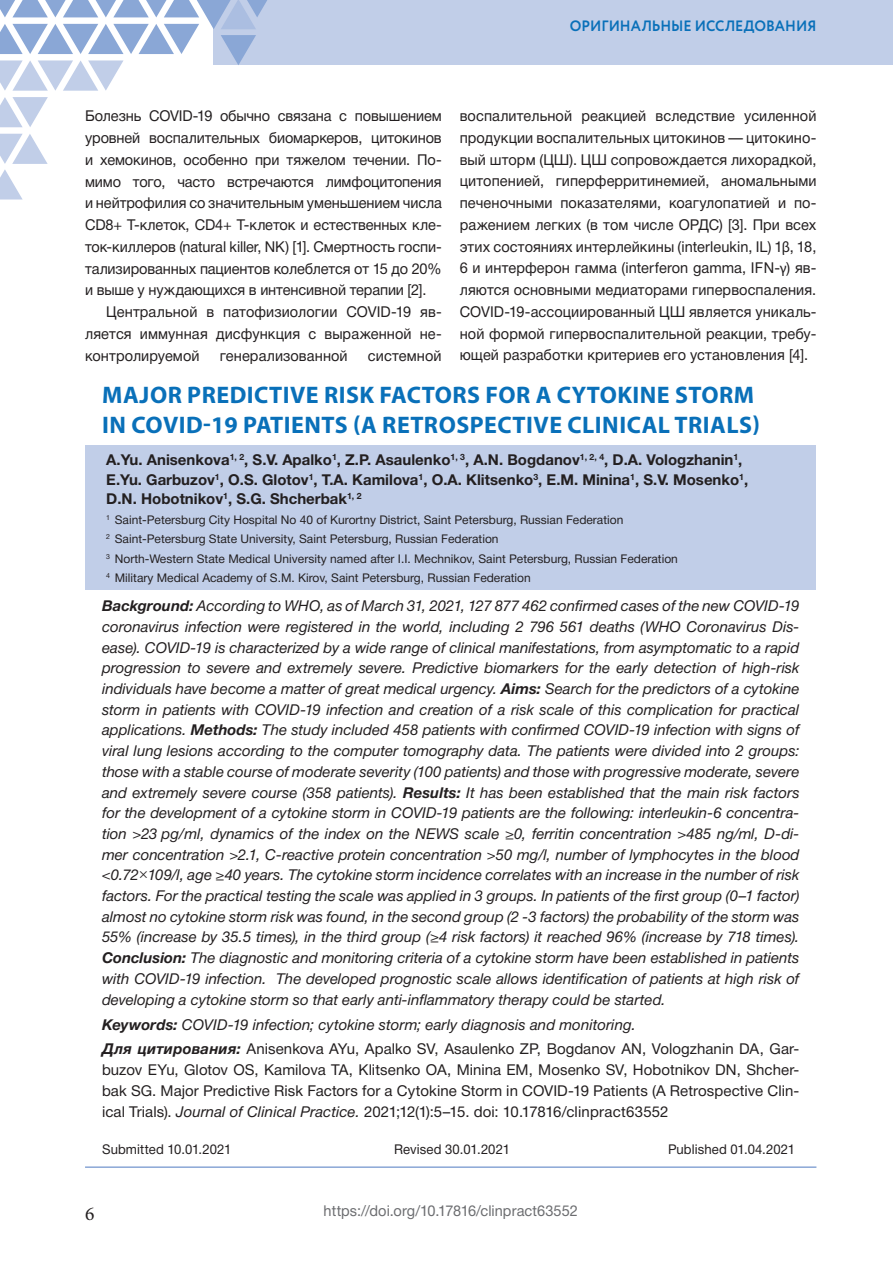
<style>
.page{position:relative;width:893px;height:1263px;background:#fff}
.page>*{position:absolute;margin:0;border:0;box-sizing:border-box;transform-origin:0 0}
.t1{font:700 24px/30px "Myriad Pro";letter-spacing:.02em;color:#0970b9}
.t2{font:19.5px "Minion Pro";color:#231f20}
.t3{font:italic 15px/20.7px "Helvetica Neue Cyr";color:#231f20;text-align:justify}
.t4{font:15px/21.8px "Helvetica Neue Cyr";letter-spacing:.005em;color:#231f20;text-align:justify}
.t5{font:700 15px/19.5px "Helvetica Neue Cyr";color:#231f20}
.t6{font:15px "Helvetica Neue Cyr";letter-spacing:.005em;color:#6c6d70}
.t7{font:700 15px "Circe";letter-spacing:-.005em;color:#0970b9;scale:.95 1}
.t8{font:13.5px "Helvetica Neue Cyr";letter-spacing:.005em;color:#231f20}
.t9{font:12px/19.5px "Helvetica Neue Cyr";color:#231f20}
.s1{font-family:"Myriad Pro"}
.s2{font-weight:700}
.s3{font-family:"Newton";font-style:normal}
.s4{font-weight:700;font-style:italic}
.s5{font-style:italic}
</style>
<div class="page">
<div style="left:214px;top:0;width:679px;height:65px;background:#c1cee8"></div>
<svg style="left:0;top:97px;width:48px;height:30px"></svg>
<svg style="left:0;top:134px;width:48px;height:65px"></svg>
<svg style="left:0;top:0;width:267px;height:91px"></svg>
<div style="left:85px;top:445px;width:731px;height:145px;background:#c1cee8"></div>
<hr style="left:85px;top:1166px;width:731px;height:2px;background:#8aa7d6">
<p class="t7" style="left:570px;top:15px;width:261px">ОРИГИНАЛЬНЫЕ ИССЛЕДОВАНИЯ</p>
<p class="t4" style="left:85px;top:107px;width:358px">Болезнь COVID-19 обычно связана с повышением уровней воспалительных биомаркеров, цитокинов и хемокинов, особенно при тяжелом течении. По&shy;мимо того, часто встречаются лимфоцитопения и нейтрофилия со значительным уменьшением числа CD8+ Т-клеток, CD4+ Т-клеток и естественных кле&shy;ток-киллеров (natural killer, NK) [1]. Смертность госпи&shy;тализированных пациентов колеблется от 15 до 20% и выше у нуждающихся в интенсивной терапии [2].</p>
<p class="t4" style="left:85px;top:302px;width:358px;text-indent:21px">Центральной в патофизиологии COVID-19 яв&shy;ляется иммунная дисфункция с выраженной не&shy;контролируемой</p>
<p class="t4" style="left:220px;top:346px;width:129px">генерализованной</p>
<p class="t4" style="left:368px;top:346px;width:75px">системной</p>
<p class="t4" style="left:460px;top:107px;width:358px">воспалительной реакцией вследствие усиленной продукции воспалительных цитокинов — цитокино&shy;вый шторм (ЦШ). ЦШ сопровождается лихорадкой, цитопенией, гиперферритинемией, аномальными печеночными показателями, коагулопатией и по&shy;ражением легких (в том числе ОРДС) [3]. При всех этих состояниях интерлейкины (interleukin, IL) 1<span class="s1">β</span>, 18, 6 и интерферон гамма (interferon gamma, IF N-<span class="s1">γ</span>) яв&shy;ляются основными медиаторами гипервоспаления.<br>COVID-19-ассоциированный ЦШ является уникаль&shy;ной формой гипервоспалительной реакции, требу&shy;ющей разработки критериев его установления [4].</p>
<h1 class="t1" style="left:102px;top:382px;width:659px">MAJOR PREDICTIVE RISK FACTORS FOR А CYTOKINE STORM<br>IN COVID-19 PATIENTS (A RETROSPECTIVE CLINICAL TRIALS)</h1>
<p class="t5" style="left:106px;top:451px;width:643px">A.Yu. Anisenkova<sup>1,</sup> <sup>2</sup>, S.V. Apalko<sup>1</sup>, Z.P. Asaulenko<sup>1,</sup> <sup>3</sup>, A.N. Bogdanov<sup>1,</sup> <sup>2,</sup> <sup>4</sup>, D.A. Vologzhanin<sup>1</sup>,<br>E.Yu. Garbuzov<sup>1</sup>, O.S. Glotov<sup>1</sup>, T.A. Kamilova<sup>1</sup>, O.A. Klitsenko<sup>3</sup>, E.M. Minina<sup>1</sup>, S.V. Mosenko<sup>1</sup>,<br>D.N. Hobotnikov<sup>1</sup>, S.G. Shcherbak<sup>1,</sup> <sup>2</sup></p>
<p class="t9" style="left:106px;top:511px;width:573px"><sup>1</sup> Saint-Petersburg City Hospital No 40 of Kurortny District, Saint Petersburg, Russian Federation<br><sup>2</sup> Saint-Petersburg State University, Saint Petersburg, Russian Federation<br><sup>3</sup> North-Western State Medical University named after I.I. Mechnikov, Saint Petersburg, Russian Federation <sup>4</sup> Military Medical Academy of S.M. Kirov, Saint Petersburg, Russian Federation</p>
<p class="t3" style="left:102px;top:597px;width:699px"><span class="s2">Background:</span> According to WHO, as of March 31, 2021, 127 877 462 confirmed cases of the new COVID-19 coronavirus infection were registered in the world, including 2 796 561 deaths (WHO Coronavirus Dis&shy;ease). COVID-19 is characterized by a wide range of clinical manifestations, from asymptomatic to a rapid progression to severe and extremely severe. Predictive biomarkers for the early detection of high-risk individuals have become a matter of great medical urgency. <span class="s2">Aims:</span> Search for the predictors of a cytokine storm in patients with COVID-19 infection and creation of a risk scale of this complication for practical applications. <span class="s2">Methods:</span> The study included 458 patients with confirmed COVID-19 infection with signs of viral lung lesions according to the computer tomography data. The patients were divided into 2 groups: those with a stable course of moderate severity (100 patients) and those with progressive moderate, severe and extremely severe course (358 patients). <span class="s2">Results:</span> It has been established that the main risk factors for the development of a cytokine storm in COVID-19 patients are the following: interleukin-6 concentra&shy;tion &gt;23 pg/ ml, dynamics of the index on the NEWS scale ≥0, ferritin concentration &gt;485 ng/ml, D-di&shy;mer concentration &gt;2.1, C-reactive protein concentration &gt;50 mg/l, number of lymphocytes in the blood &lt;0.72<span class="s3">×</span>109/l, age ≥40 years. The cytokine storm incidence correlates with an increase in the number of risk factors. For the practical testing the scale was applied in 3 groups. In patients of the first group (0–1 factor) almost no cytokine storm risk was found, in the second group (2 -3 factors) the probability of the storm was 55% (increase by 35.5 times), in the third group (≥4 risk factors) it reached 96% (increase by 718 times).<br><span class="s2">Conclusion:</span> The diagnostic and monitoring criteria of a cytokine storm have been established in patients with COVID-19 infection. The developed prognostic scale allows identification of patients at high risk of developing a cytokine storm so that early anti-inflammatory therapy could be started.</p>
<p class="t4" style="left:102px;top:1013px;width:699px;line-height:24.9px"><span class="s4">Keywords:</span> <span class="s5">COVID-19 infection; cytokine storm; early diagnosis and monitoring.<br></span><span class="s4">Для цитирования:</span> Anisenkova AYu, Apalko SV, Asaulenko ZP, Bogdanov AN, Vologzhanin DA, Gar-</p>
<p class="t4" style="left:102px;top:1061px;width:699px;line-height:20.7px">buzov EYu, Glotov OS, Kamilova TA, Klitsenko OA, Minina EM, Mosenko SV, Hobotnikov DN, Shcher&shy;bak SG. Major Predictive Risk Factors for а Cytokine Storm in COVID-19 Patients (A Retrospective Clin&shy;ical Trials). <span class="s5">Journal of Clinical Practice.</span> 2021;12(1):5–15. doi: 10.17816/clinpract63552</p>
<p class="t8" style="left:102px;top:1144px;width:131px">Submitted 10.01.2021</p>
<p class="t8" style="left:394px;top:1144px;width:117px">Revised 30.01.2021</p>
<p class="t8" style="left:668px;top:1144px;width:129px">Published 01.04.2021</p>
<h2 class="t2" style="left:85px;top:1206px;width:11px">6</h2>
<p class="t6" style="left:324px;top:1205px;width:256px">https://doi.org/10.17816/clinpract63552</p>
</div>
